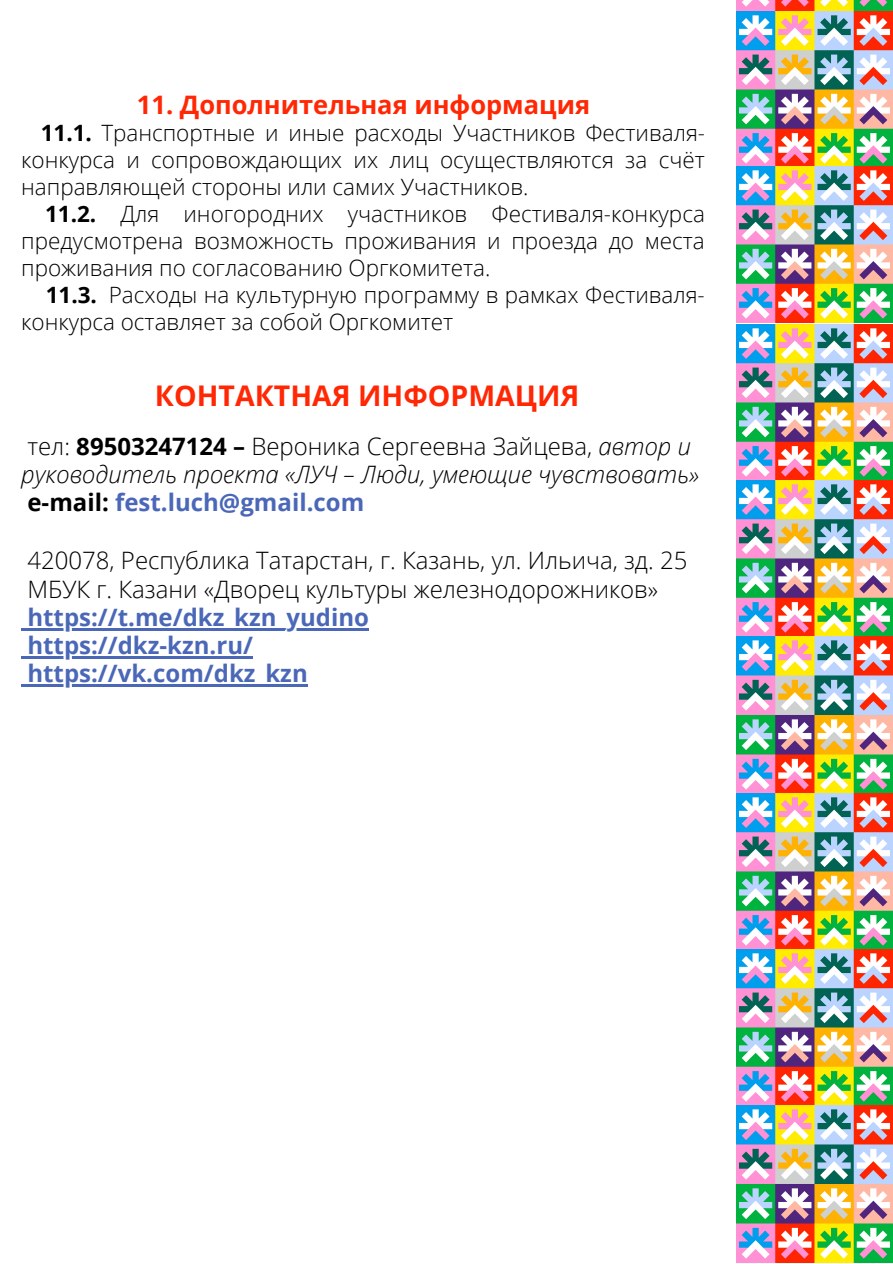
<style>
.page{position:relative;width:893px;height:1264px;background:#fff}
.page>*{position:absolute;margin:0;border:0;box-sizing:border-box;transform-origin:0 0}
.t1{font:700 28.5px "Open Sans";color:#ff2704}
.t2{font:700 25.5px "Open Sans";color:#ff2704}
.t3{font:italic 300 24px/28px "Open Sans";color:#000}
.t4{font:300 24px/28px "Open Sans";color:#000}
.t5{font:700 24px/28px "Open Sans";color:#4b68b8}
.t6{font:300 22.5px/27px "Open Sans";color:#000;text-align:justify}
.s1{font-weight:700}
.s2{font-style:normal}
.s3{font-weight:700;font-style:normal}
.s4{font-weight:700;font-style:normal;color:#4b68b8}
</style>
<div class="page">
<img style="left:736px;top:0;width:156px;height:166px">
<img style="left:736px;top:166px;width:156px;height:156px">
<img style="left:736px;top:324px;width:156px;height:938px">
<svg style="left:21px;top:628px;width:6px;height:2px"></svg>
<hr style="left:27px;top:628px;width:342px;height:2px;background:#4b68b8">
<svg style="left:21px;top:656px;width:6px;height:2px"></svg>
<hr style="left:27px;top:656px;width:226px;height:2px;background:#4b68b8">
<svg style="left:21px;top:684px;width:6px;height:2px"></svg>
<hr style="left:27px;top:684px;width:281px;height:2px;background:#4b68b8">
<p class="t2" style="left:137px;top:87px;width:454px">11. Дополнительная информация</p>
<p class="t6" style="left:21px;top:119px;width:685px;text-indent:20px"><span class="s1">11.1.</span> Транспортные и иные расходы Участников Фестиваля&shy;конкурса и сопровождающих их лиц осуществляются за счёт направляющей стороны или самих Участников.</p>
<p class="t6" style="left:21px;top:200px;width:685px;text-indent:24px"><span class="s1">11.2.</span> Для иногородних участников Фестиваля-конкурса предусмотрена возможность проживания и проезда до места проживания по согласованию Оргкомитета.</p>
<p class="t6" style="left:21px;top:281px;width:685px;text-indent:24px"><span class="s1">11.3.</span> Расходы на культурную программу в рамках Фестиваля&shy;конкурса оставляет за собой Оргкомитет</p>
<p class="t1" style="left:155px;top:376px;width:426px">КОНТАКТНАЯ ИНФОРМАЦИЯ</p>
<p class="t3" style="left:21px;top:431px;width:679px"><span class="s2">тел:</span> <span class="s3">89503247124 –</span> <span class="s2">Вероника Сергеевна Зайцева,</span> автор и руководитель проекта «ЛУЧ – Люди, умеющие чувствовать» <span class="s3">e-mail:</span> <span class="s4">fest.luch@gmail.com</span></p>
<p class="t4" style="left:27px;top:546px;width:661px">420078, Республика Татарстан, г. Казань, ул. Ильича, зд. 25<br>МБУК г. Казани «Дворец культуры железнодорожников»</p>
<p class="t5" style="left:27px;top:602px;width:343px">https://t.me/dkz_kzn_yudino https://dkz-kzn.ru/ https://vk.com/dkz_kzn</p>
</div>
